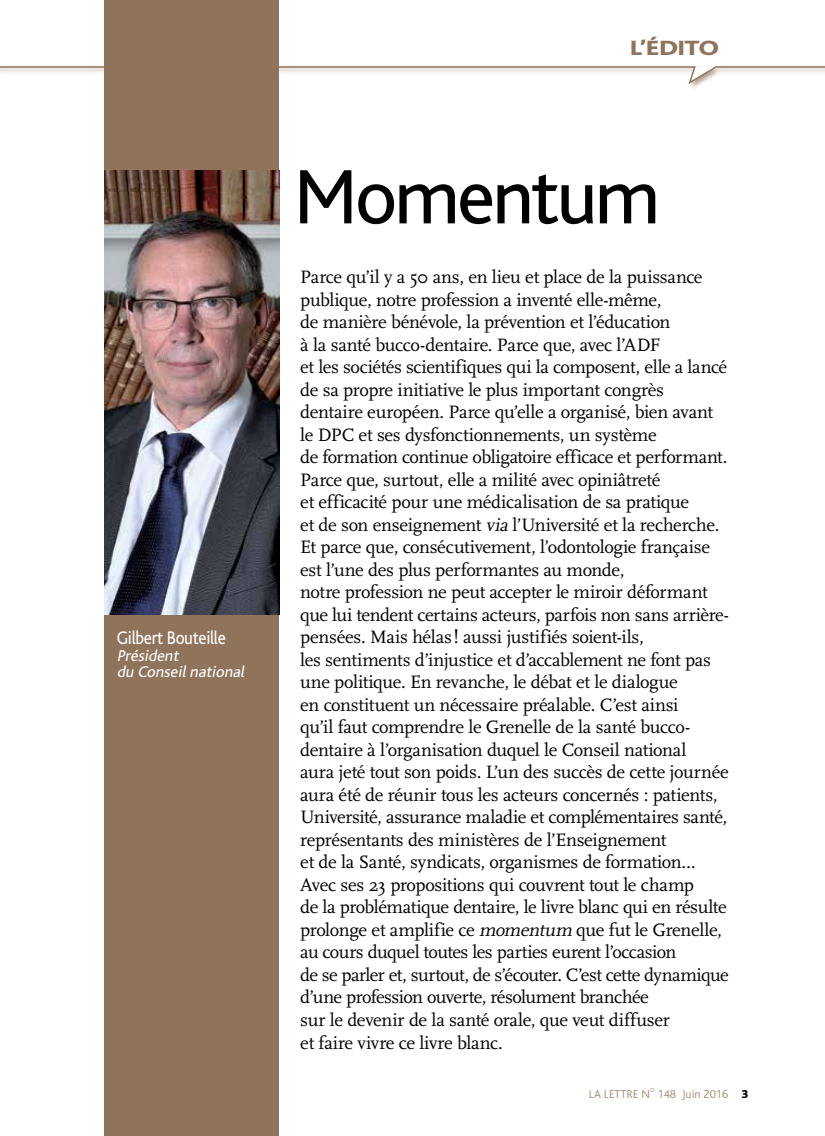
<style>
.page{position:relative;width:825px;height:1136px;background:#fff}
.page>*{position:absolute;margin:0;border:0;box-sizing:border-box;transform-origin:0 0}
.t1{font:80.55px "Bliss";letter-spacing:-.035em;color:#000}
.t2{font:800 21.6px "Bliss";letter-spacing:-.01em;color:#90735b;scale:1.25 1}
.t3{font:19.05px "Bliss";letter-spacing:-.02em;color:#fff;scale:.9 1}
.t4{font:18.75px/22.5px "Scala";letter-spacing:-.02em;color:#000}
.t5{font:italic 16.35px/16.4px "Bliss";color:#fff}
.t6{font:300 12px "Bliss";color:#a18872}
.t7{font:800 12px "Bliss";color:#000}
.t8{font:300 6px "Bliss";color:#a18872}
.s1{font-style:italic}
</style>
<div class="page">
<div style="left:104px;top:0;width:175px;height:1135px;background:#90735b"></div>
<img style="left:104px;top:170px;width:175px;height:444px">
<div style="left:0;top:65px;width:825px;height:26px;background:#90735b;opacity:.7"></div>
<svg style="left:0;top:65px;width:825px;height:21px"></svg>
<p class="t3" style="left:117px;top:628px;width:123px">Gilbert Bouteille</p>
<p class="t5" style="left:117px;top:647px;width:132px">Président<br>du Conseilnational</p>
<p class="t2" style="left:630px;top:37px;width:72px">L’ÉDITO</p>
<p class="t1" style="left:294px;top:155px;width:368px">Momentum</p>
<p class="t4" style="left:300px;top:266px;width:430px">Parce qu’il y a 50 ans, en lieu et place de la puissance publique, notre profession a inventé elle-même,<br>de manière bénévole, la prévention et l’éducation<br>à la santé bucco-dentaire. Parce que, avec l’ADF<br>et les sociétés scientifiques qui la composent, elle a lancé de sa propre initiative le plus important congrès dentaire européen. Parce qu’elle a organisé, bien avant le DPC et ses dysfonctionnements, un système<br>de formation continue obligatoire efficace et performant.<br>Parce que, surtout, elle a milité avec opiniâtreté<br>et efficacité pour une médicalisation de sa pratique<br>et de son enseignement <span class="s1">via</span> l’Université et la recherche.<br>Et parce que, consécutivement, l’odontologie française est l’une des plus performantes au monde,<br>notre profession ne peut accepter le miroir déformant que lui tendent certains acteurs, parfois non sans arrière&shy;pensées. Mais hélas! aussi justifiés soient-ils,<br>les sentiments d’injustice et d’accablement ne font pas une politique. En revanche, le débat et le dialogue<br>en constituent un nécessaire préalable. C’est ainsi<br>qu’il faut comprendre le Grenelle de la santé bucco&shy;dentaire à l’organisation duquel le Conseil national<br>aura jeté tout son poids. L’un des succès de cette journée aura été de réunir tous les acteurs concernés : patients, Université, assurance maladie et complémentaires santé, représentants des ministères de l’Enseignement<br>et de la Santé, syndicats, organismes de formation… Avec ses 23 propositions qui couvrent tout le champ<br>de la problématique dentaire, le livre blanc qui en résulte prolonge et amplifie ce <span class="s1">momentum</span> que fut le Grenelle, au cours duquel toutes les parties eurent l’occasion<br>de se parler et, surtout, de s’écouter. C’est cette dynamique d’une profession ouverte, résolument branchée<br>sur le devenir de la santé orale, que veut diffuser<br>et faire vivre ce livre blanc.</p>
<p class="t6" style="left:589px;top:1087px;width:63px">LA LETTRE N</p>
<p class="t8" style="left:650px;top:1086px;width:6px">O</p>
<p class="t6" style="left:658px;top:1087px;width:72px">148 Juin 2016</p>
<p class="t7" style="left:742px;top:1087px;width:8px">3</p>
</div>
